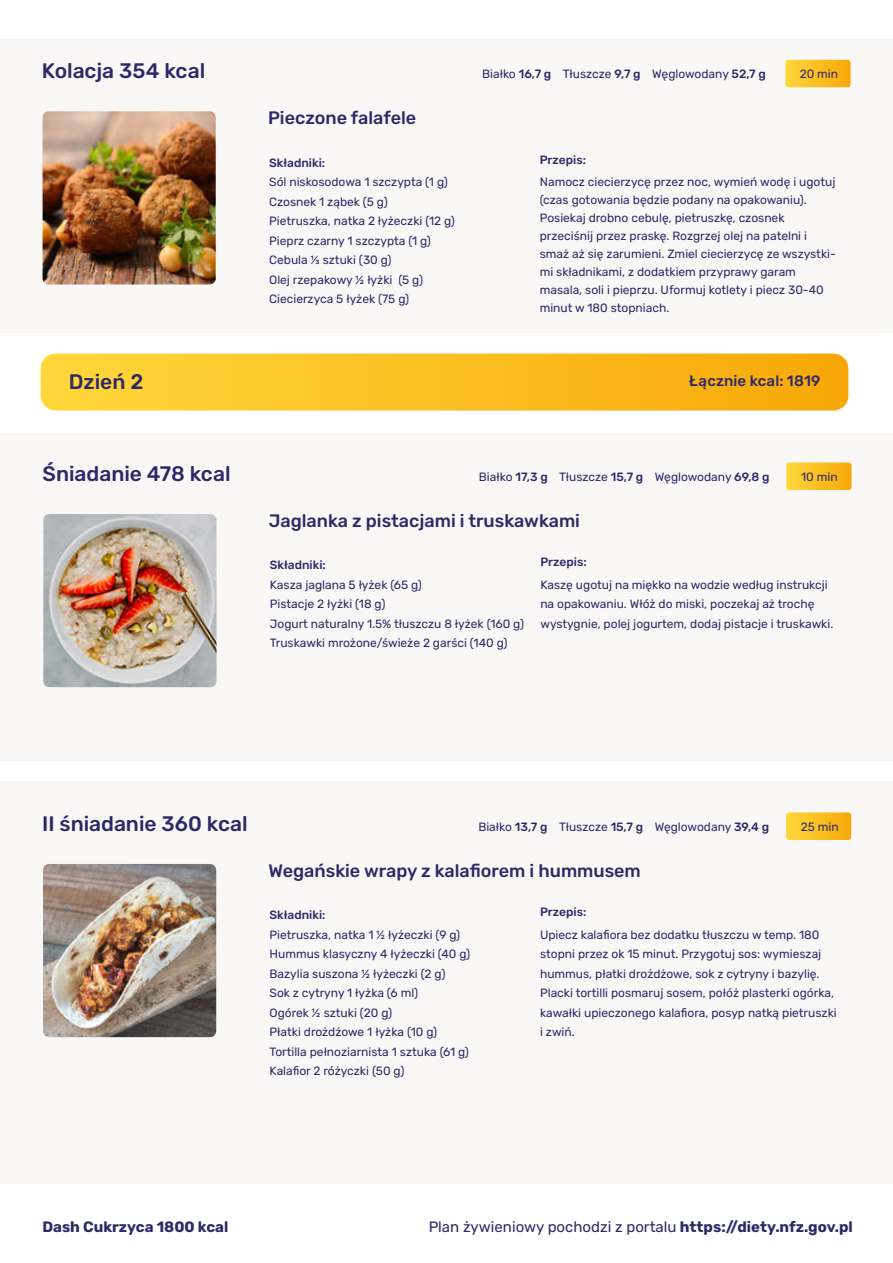
<style>
.page{position:relative;width:893px;height:1263px;background:#fff}
.page>*{position:absolute;margin:0;border:0;box-sizing:border-box;transform-origin:0 0}
.t1{font:500 21px "Rubik";color:#2d2969}
.t2{font:500 18px "Rubik";color:#2d2969}
.t3{font:15px "Rubik";color:#2d2a68}
.t4{font:700 15px "Rubik";color:#2d2a68}
.t5{font:500 15px "Rubik";letter-spacing:.005em;color:#2d2969}
.t6{font:12px/19.5px "Rubik";color:#2d2969}
.t7{font:500 12px "Rubik";color:#2d2969}
.s1{font-weight:500}
.s2{font-weight:700}
</style>
<div class="page">
<div style="left:0;top:781px;width:893px;height:403px;background:#faf8f7"></div>
<img style="left:43px;top:864px;width:173px;height:173px">
<svg style="left:786px;top:812px;width:65px;height:28px"></svg>
<div style="left:0;top:39px;width:893px;height:294px;background:#faf8f7"></div>
<img style="left:43px;top:111px;width:173px;height:173px">
<svg style="left:785px;top:60px;width:66px;height:27px"></svg>
<div style="left:0;top:433px;width:893px;height:328px;background:#faf8f7"></div>
<img style="left:43px;top:514px;width:174px;height:173px">
<svg style="left:786px;top:462px;width:65px;height:28px"></svg>
<svg style="left:41px;top:354px;width:807px;height:57px"></svg>
<h1 class="t1" style="left:42px;top:59px;width:165px">Kolacja 354 kcal</h1>
<h2 class="t2" style="left:268px;top:107px;width:150px">Pieczone falafele</h2>
<p class="t7" style="left:269px;top:155px;width:57px">Składniki:</p>
<p class="t6" style="left:269px;top:172px;width:187px">Sól niskosodowa 1 szczypta (1 g)<br>Czosnek 1 ząbek (5 g)<br>Pietruszka, natka 2 łyżeczki (12 g)<br>Pieprz czarny 1 szczypta (1 g)<br>Cebula ⅓ sztuki (30 g)<br>Olej rzepakowy ½ łyżki (5 g)<br>Ciecierzyca 5 łyżek (75 g)</p>
<p class="t6" style="left:482px;top:64px;width:285px">Białko <span class="s1">16,7 g</span> Tłuszcze <span class="s1">9,7 g</span> Węglowodany <span class="s1">52,7 g</span></p>
<p class="t6" style="left:800px;top:64px;width:40px">20 min</p>
<p class="t7" style="left:540px;top:152px;width:48px">Przepis:</p>
<p class="t6" style="left:540px;top:173px;width:298px;line-height:18px">Namocz ciecierzycę przez noc, wymień wodę i ugotuj (czas gotowania będzie podany na opakowaniu).<br>Posiekaj drobno cebulę, pietruszkę, czosnek przeciśnij przez praskę. Rozgrzej olej na patelni i smaż aż się zarumieni. Zmiel ciecierzycę ze wszystki&shy;mi składnikami, z dodatkiem przyprawy garam masala, soli i pieprzu. Uformuj kotlety i piecz 30-40 minut w 180 stopniach.</p>
<h1 class="t1" style="left:69px;top:370px;width:76px">Dzień 2</h1>
<p class="t5" style="left:689px;top:372px;width:133px">Łącznie kcal: 1819</p>
<h1 class="t1" style="left:43px;top:462px;width:189px">Śniadanie 478 kcal</h1>
<p class="t6" style="left:479px;top:467px;width:292px">Białko <span class="s1">17,3 g</span> Tłuszcze <span class="s1">15,7 g</span> Węglowodany <span class="s1">69,8 g</span></p>
<p class="t6" style="left:801px;top:467px;width:38px">10 min</p>
<h2 class="t2" style="left:269px;top:510px;width:313px">Jaglanka z pistacjami i truskawkami</h2>
<p class="t7" style="left:270px;top:558px;width:57px">Składniki:</p>
<p class="t6" style="left:270px;top:575px;width:256px">Kasza jaglana 5 łyżek (65 g)<br>Pistacje 2 łyżki (18 g)<br>Jogurt naturalny 1.5% tłuszczu 8 łyżek (160 g)<br>Truskawki mrożone/świeże 2 garści (140 g)</p>
<p class="t7" style="left:540px;top:555px;width:48px">Przepis:</p>
<p class="t6" style="left:540px;top:575px;width:295px">Kaszę ugotuj na miękko na wodzie według instrukcji na opakowaniu. Włóż do miski, poczekaj aż trochę wystygnie, polej jogurtem, dodaj pistacje i truskawki.</p>
<h1 class="t1" style="left:42px;top:811px;width:207px">II śniadanie 360 kcal</h1>
<p class="t6" style="left:478px;top:817px;width:292px">Białko <span class="s1">13,7 g</span> Tłuszcze <span class="s1">15,7 g</span> Węglowodany <span class="s1">39,4 g</span></p>
<p class="t6" style="left:801px;top:817px;width:39px">25 min</p>
<h2 class="t2" style="left:268px;top:860px;width:374px">Wegańskie wrapy z kalafiorem i hummusem</h2>
<p class="t7" style="left:270px;top:908px;width:57px">Składniki:</p>
<p class="t6" style="left:270px;top:925px;width:202px">Pietruszka, natka 1 ½ łyżeczki (9 g)<br>Hummus klasyczny 4 łyżeczki (40 g)<br>Bazylia suszona ½ łyżeczki (2 g)<br>Sok z cytryny 1 łyżka (6 ml)<br>Ogórek ½ sztuki (20 g)<br>Płatki drożdżowe 1 łyżka (10 g)<br>Tortilla pełnoziarnista 1 sztuka (61 g)<br>Kalafior 2 różyczki (50 g)</p>
<p class="t7" style="left:540px;top:905px;width:48px">Przepis:</p>
<p class="t6" style="left:540px;top:925px;width:298px">Upiecz kalafiora bez dodatku tłuszczu w temp. 180 stopni przez ok 15 minut. Przygotuj sos: wymieszaj hummus, płatki drożdżowe, sok z cytryny i bazylię.<br>Placki tortilli posmaruj sosem, połóż plasterki ogórka, kawałki upieczonego kalafiora, posyp natką pietruszki i zwiń.</p>
<p class="t4" style="left:42px;top:1217px;width:187px">Dash Cukrzyca 1800 kcal</p>
<p class="t3" style="left:429px;top:1218px;width:426px">Plan żywieniowy pochodzi z portalu <span class="s2">https://diety.nfz.gov.pl</span></p>
</div>
